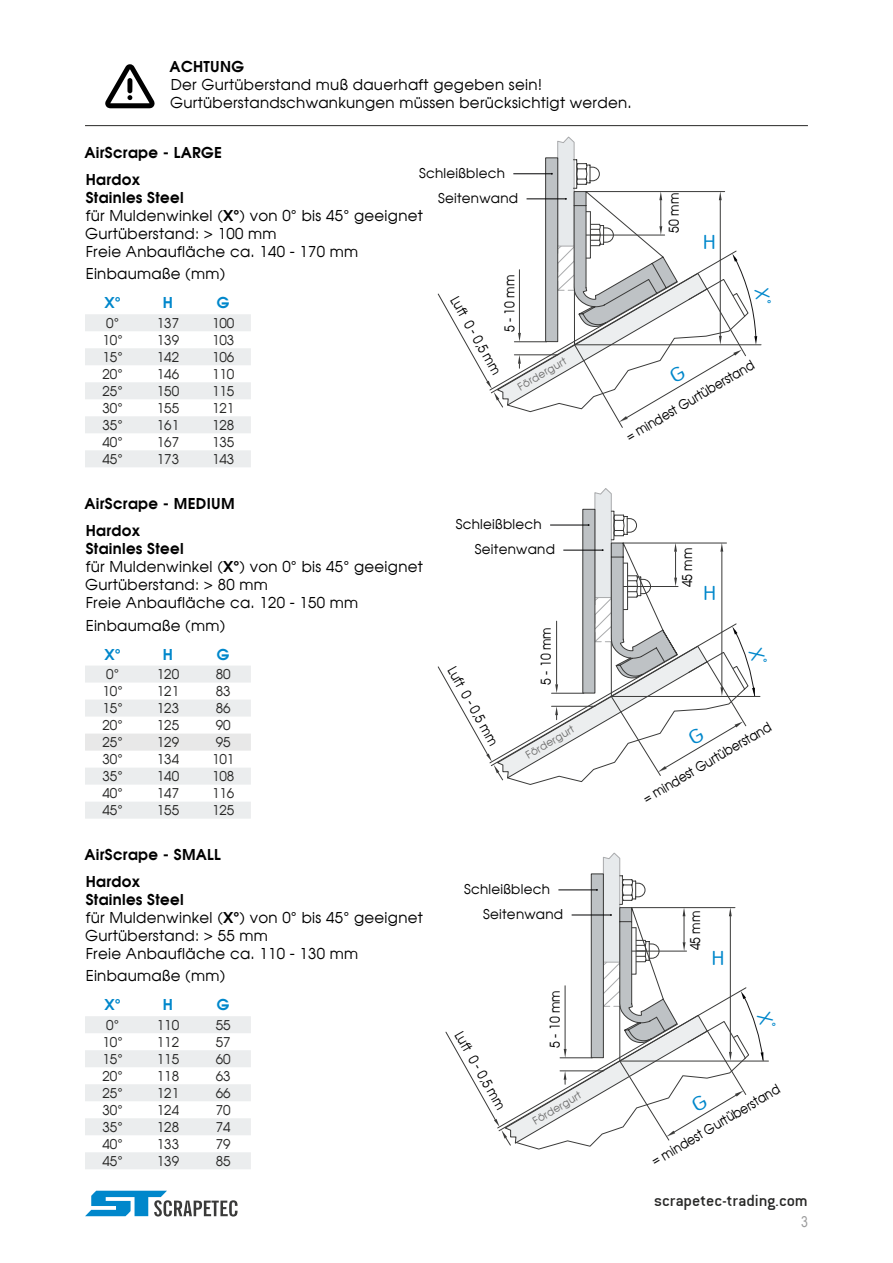
<style>
.page{position:relative;width:893px;height:1263px;background:#fff}
.page>*{position:absolute;margin:0;border:0;box-sizing:border-box;transform-origin:0 0}
.t1{font:19.8px "DIN 6776 Regular";color:#0087cb;scale:1.19 1}
.t2{font:18px "Conduit ITC";color:#272726}
.t3{font:15px/18px "Avalon Plain";letter-spacing:.02em;color:#000}
.t4{font:700 15px/27px "Avalon";letter-spacing:.02em;color:#000}
.t5{font:700 15px "Avalon";color:#0087cb}
.t6{font:15px "Arial Narrow";color:#9c9c9d}
.t7{font:13.5px "Avalon Plain";color:#272726}
.t8{font:13.5px "Avalon Plain";letter-spacing:.02em;color:#000;scale:.9 1}
.t9{font:13.5px "Avalon Plain";letter-spacing:.02em;color:#000}
.t10{font:10.5px "Avalon Plain";color:#6e6e6e}
.s1{font-family:"Avalon";font-weight:700}
.s2{font-family:"Arial";font-weight:700}
.s3{font-family:"Arial"}
</style>
<div class="page">
<svg style="left:85px;top:1191px;width:152px;height:25px"></svg>
<hr style="left:85px;top:125px;width:723px;height:1px;background:#272726">
<svg style="left:438px;top:293px;width:48px;height:87px"></svg>
<svg style="left:438px;top:666px;width:48px;height:87px"></svg>
<svg style="left:85px;top:314px;width:166px;height:153px"></svg>
<svg style="left:85px;top:666px;width:166px;height:153px"></svg>
<svg style="left:85px;top:1016px;width:166px;height:153px"></svg>
<svg style="left:105px;top:64px;width:50px;height:44px"></svg>
<svg style="left:486px;top:136px;width:276px;height:292px"></svg>
<svg style="left:486px;top:488px;width:275px;height:297px"></svg>
<svg style="left:494px;top:852px;width:275px;height:298px"></svg>
<p class="t4" style="left:170px;top:53px;width:76px">ACHTUNG</p>
<p class="t3" style="left:170px;top:76px;width:463px">Der Gurtüberstand muß dauerhaft gegeben sein!<br>Gurtüberstandschwankungen müssen berücksichtigt werden.</p>
<p class="t4" style="left:85px;top:138px;width:139px">AirScrape - LARGE<br>Hardox</p>
<p class="t4" style="left:86px;top:183px;width:99px">Stainles Steel</p>
<p class="t3" style="left:85px;top:206px;width:339px">für Muldenwinkel (<span class="s1">X</span><span class="s2">°</span>) von 0<span class="s3">°</span> bis 45<span class="s3">°</span> geeignet<br>Gurtüberstand: &gt; 100 mm<br>Freie Anbaufläche ca. 140 - 170 mm</p>
<p class="t3" style="left:86px;top:264px;width:141px">Einbaumaße (mm)</p>
<p class="t9" style="left:419px;top:164px;width:87px">Schleißblech</p>
<p class="t9" style="left:438px;top:189px;width:82px">Seitenwand</p>
<p class="t8" style="left:501px;top:332px;width:65px;rotate:-90deg">5 - 10 mm</p>
<p class="t8" style="left:462px;top:293px;width:99px;rotate:61deg">Luft 0 - 0,5 mm</p>
<p class="t5" style="left:105px;top:292px;width:18px">X<span class="s3">°</span></p>
<p class="t5" style="left:163px;top:292px;width:12px">H</p>
<p class="t5" style="left:217px;top:292px;width:14px">G</p>
<p class="t7" style="left:106px;top:314px;width:14px">0<span class="s3">°</span></p>
<p class="t7" style="left:157px;top:314px;width:24px">137</p>
<p class="t7" style="left:212px;top:314px;width:24px">100</p>
<p class="t7" style="left:102px;top:331px;width:22px">10<span class="s3">°</span></p>
<p class="t7" style="left:157px;top:331px;width:24px">139</p>
<p class="t7" style="left:212px;top:331px;width:24px">103</p>
<p class="t7" style="left:102px;top:348px;width:22px">15<span class="s3">°</span></p>
<p class="t7" style="left:157px;top:348px;width:24px">142</p>
<p class="t7" style="left:212px;top:348px;width:24px">106</p>
<p class="t7" style="left:102px;top:366px;width:22px">20<span class="s3">°</span></p>
<p class="t7" style="left:157px;top:366px;width:24px">146</p>
<p class="t7" style="left:212px;top:366px;width:24px">110</p>
<p class="t7" style="left:102px;top:383px;width:22px">25<span class="s3">°</span></p>
<p class="t7" style="left:157px;top:383px;width:24px">150</p>
<p class="t7" style="left:212px;top:383px;width:24px">115</p>
<p class="t7" style="left:102px;top:400px;width:22px">30<span class="s3">°</span></p>
<p class="t7" style="left:157px;top:400px;width:24px">155</p>
<p class="t7" style="left:212px;top:400px;width:24px">121</p>
<p class="t7" style="left:102px;top:417px;width:22px">35<span class="s3">°</span></p>
<p class="t7" style="left:157px;top:417px;width:24px">161</p>
<p class="t7" style="left:212px;top:417px;width:24px">128</p>
<p class="t7" style="left:102px;top:434px;width:22px">40<span class="s3">°</span></p>
<p class="t7" style="left:157px;top:434px;width:24px">167</p>
<p class="t7" style="left:212px;top:434px;width:24px">135</p>
<p class="t7" style="left:102px;top:451px;width:22px">45<span class="s3">°</span></p>
<p class="t7" style="left:157px;top:451px;width:24px">173</p>
<p class="t7" style="left:212px;top:451px;width:24px">143</p>
<p class="t10" style="left:515px;top:382px;width:56px;rotate:-31deg">Fördergurt</p>
<p class="t4" style="left:85px;top:490px;width:151px">AirScrape - MEDIUM<br>Hardox</p>
<p class="t4" style="left:86px;top:535px;width:99px">Stainles Steel</p>
<p class="t3" style="left:85px;top:557px;width:339px">für Muldenwinkel (<span class="s1">X</span><span class="s2">°</span>) von 0<span class="s3">°</span> bis 45<span class="s3">°</span> geeignet<br>Gurtüberstand: &gt; 80 mm<br>Freie Anbaufläche ca. 120 - 150 mm</p>
<p class="t3" style="left:86px;top:616px;width:141px">Einbaumaße (mm)</p>
<p class="t5" style="left:105px;top:644px;width:18px">X<span class="s3">°</span></p>
<p class="t5" style="left:163px;top:644px;width:12px">H</p>
<p class="t5" style="left:217px;top:644px;width:14px">G</p>
<p class="t7" style="left:106px;top:666px;width:14px">0<span class="s3">°</span></p>
<p class="t7" style="left:157px;top:666px;width:24px">120</p>
<p class="t7" style="left:216px;top:666px;width:16px">80</p>
<p class="t7" style="left:102px;top:683px;width:22px">10<span class="s3">°</span></p>
<p class="t7" style="left:157px;top:683px;width:24px">121</p>
<p class="t7" style="left:216px;top:683px;width:16px">83</p>
<p class="t7" style="left:102px;top:700px;width:22px">15<span class="s3">°</span></p>
<p class="t7" style="left:157px;top:700px;width:24px">123</p>
<p class="t7" style="left:216px;top:700px;width:16px">86</p>
<p class="t7" style="left:102px;top:717px;width:22px">20<span class="s3">°</span></p>
<p class="t7" style="left:157px;top:717px;width:24px">125</p>
<p class="t7" style="left:216px;top:717px;width:16px">90</p>
<p class="t7" style="left:102px;top:734px;width:22px">25<span class="s3">°</span></p>
<p class="t7" style="left:157px;top:734px;width:24px">129</p>
<p class="t7" style="left:216px;top:734px;width:16px">95</p>
<p class="t7" style="left:102px;top:751px;width:22px">30<span class="s3">°</span></p>
<p class="t7" style="left:157px;top:751px;width:24px">134</p>
<p class="t7" style="left:212px;top:751px;width:24px">101</p>
<p class="t7" style="left:102px;top:768px;width:22px">35<span class="s3">°</span></p>
<p class="t7" style="left:157px;top:768px;width:24px">140</p>
<p class="t7" style="left:212px;top:768px;width:24px">108</p>
<p class="t7" style="left:102px;top:785px;width:22px">40<span class="s3">°</span></p>
<p class="t7" style="left:157px;top:785px;width:24px">147</p>
<p class="t7" style="left:212px;top:785px;width:24px">116</p>
<p class="t7" style="left:102px;top:802px;width:22px">45<span class="s3">°</span></p>
<p class="t7" style="left:157px;top:802px;width:24px">155</p>
<p class="t7" style="left:212px;top:802px;width:24px">125</p>
<p class="t4" style="left:85px;top:840px;width:138px">AirScrape - SMALL<br>Hardox</p>
<p class="t4" style="left:86px;top:885px;width:99px">Stainles Steel</p>
<p class="t3" style="left:85px;top:908px;width:339px">für Muldenwinkel (<span class="s1">X</span><span class="s2">°</span>) von 0<span class="s3">°</span> bis 45<span class="s3">°</span> geeignet<br>Gurtüberstand: &gt; 55 mm<br>Freie Anbaufläche ca. 110 - 130 mm</p>
<p class="t3" style="left:86px;top:966px;width:141px">Einbaumaße (mm)</p>
<p class="t5" style="left:105px;top:994px;width:18px">X<span class="s3">°</span></p>
<p class="t5" style="left:163px;top:994px;width:12px">H</p>
<p class="t5" style="left:217px;top:994px;width:14px">G</p>
<p class="t7" style="left:106px;top:1016px;width:14px">0<span class="s3">°</span></p>
<p class="t7" style="left:157px;top:1016px;width:24px">110</p>
<p class="t7" style="left:216px;top:1016px;width:16px">55</p>
<p class="t7" style="left:102px;top:1033px;width:22px">10<span class="s3">°</span></p>
<p class="t7" style="left:157px;top:1033px;width:24px">112</p>
<p class="t7" style="left:216px;top:1033px;width:16px">57</p>
<p class="t7" style="left:102px;top:1050px;width:22px">15<span class="s3">°</span></p>
<p class="t7" style="left:157px;top:1050px;width:24px">115</p>
<p class="t7" style="left:216px;top:1050px;width:16px">60</p>
<p class="t7" style="left:102px;top:1067px;width:22px">20<span class="s3">°</span></p>
<p class="t7" style="left:157px;top:1067px;width:24px">118</p>
<p class="t7" style="left:216px;top:1067px;width:16px">63</p>
<p class="t7" style="left:102px;top:1084px;width:22px">25<span class="s3">°</span></p>
<p class="t7" style="left:157px;top:1084px;width:24px">121</p>
<p class="t7" style="left:216px;top:1084px;width:16px">66</p>
<p class="t7" style="left:102px;top:1101px;width:22px">30<span class="s3">°</span></p>
<p class="t7" style="left:157px;top:1101px;width:24px">124</p>
<p class="t7" style="left:216px;top:1101px;width:16px">70</p>
<p class="t7" style="left:102px;top:1118px;width:22px">35<span class="s3">°</span></p>
<p class="t7" style="left:157px;top:1118px;width:24px">128</p>
<p class="t7" style="left:216px;top:1118px;width:16px">74</p>
<p class="t7" style="left:102px;top:1135px;width:22px">40<span class="s3">°</span></p>
<p class="t7" style="left:157px;top:1135px;width:24px">133</p>
<p class="t7" style="left:216px;top:1135px;width:16px">79</p>
<p class="t7" style="left:102px;top:1152px;width:22px">45<span class="s3">°</span></p>
<p class="t7" style="left:157px;top:1152px;width:24px">139</p>
<p class="t7" style="left:216px;top:1152px;width:16px">85</p>
<p class="t9" style="left:456px;top:516px;width:87px">Schleißblech</p>
<p class="t9" style="left:475px;top:541px;width:82px">Seitenwand</p>
<p class="t8" style="left:459px;top:663px;width:99px;rotate:61deg">Luft 0 - 0,5 mm</p>
<p class="t8" style="left:537px;top:685px;width:65px;rotate:-90deg">5 - 10 mm</p>
<p class="t10" style="left:523px;top:750px;width:56px;rotate:-31deg">Fördergurt</p>
<p class="t9" style="left:464px;top:880px;width:87px">Schleißblech</p>
<p class="t9" style="left:483px;top:906px;width:82px">Seitenwand</p>
<p class="t8" style="left:466px;top:1028px;width:99px;rotate:61deg">Luft 0 - 0,5 mm</p>
<p class="t8" style="left:546px;top:1048px;width:65px;rotate:-90deg">5 - 10 mm</p>
<p class="t10" style="left:530px;top:1116px;width:56px;rotate:-31deg">Fördergurt</p>
<p class="t8" style="left:665px;top:233px;width:46px;rotate:-90deg">50 mm</p>
<h1 class="t1" style="left:705px;top:230px;width:12px">H</h1>
<p class="t8" style="left:623px;top:431px;width:164px;rotate:-31deg">= mindest Gurtüberstand</p>
<p class="t8" style="left:679px;top:587px;width:46px;rotate:-90deg">45 mm</p>
<h1 class="t1" style="left:705px;top:582px;width:12px">H</h1>
<p class="t8" style="left:640px;top:793px;width:164px;rotate:-31deg">= mindest Gurtüberstand</p>
<p class="t8" style="left:687px;top:950px;width:46px;rotate:-90deg">45 mm</p>
<h1 class="t1" style="left:713px;top:946px;width:12px">H</h1>
<p class="t8" style="left:649px;top:1155px;width:164px;rotate:-31deg">= mindest Gurtüberstand</p>
<p class="t2" style="left:654px;top:1191px;width:155px">scrapetec-trading.com</p>
<p class="t6" style="left:801px;top:1211px;width:8px">3</p>
</div>
